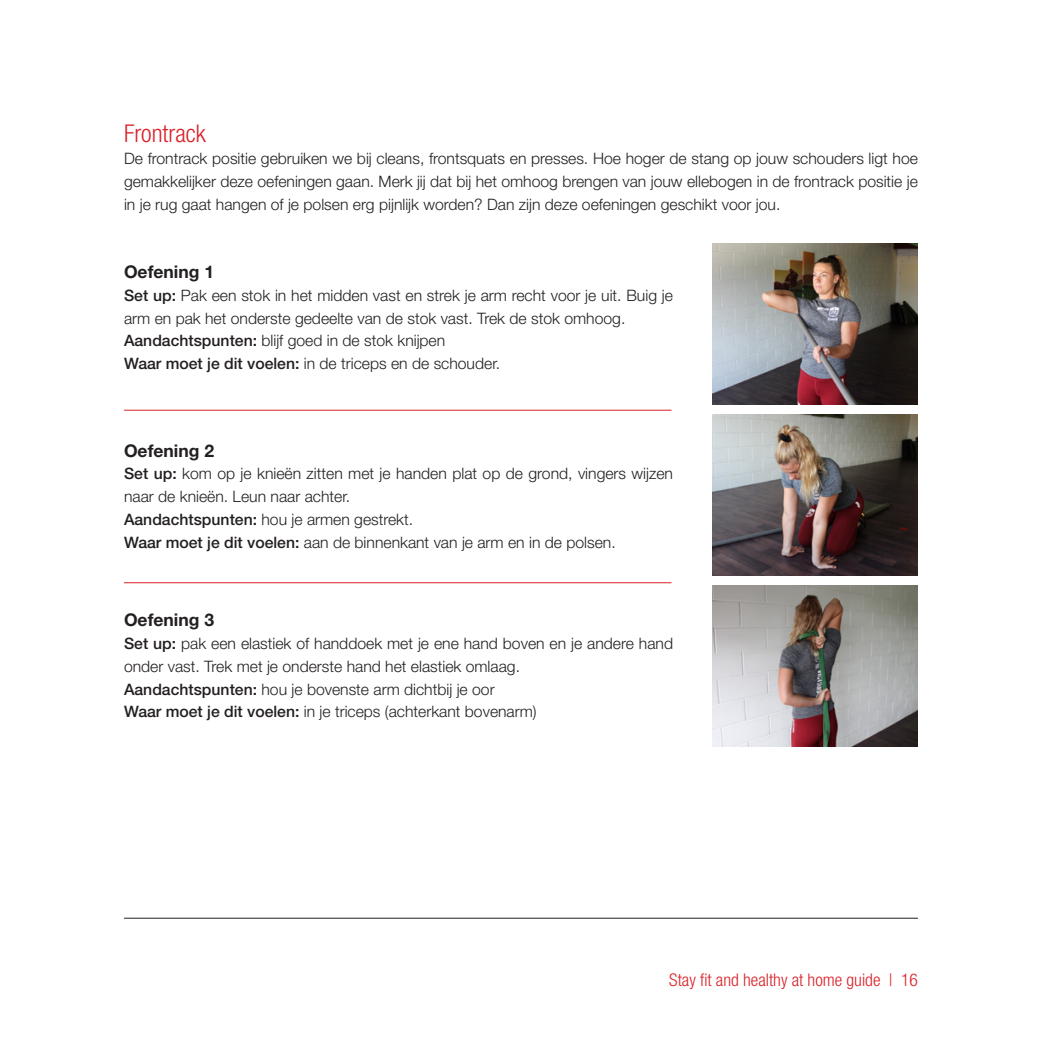
<style>
.page{position:relative;width:1042px;height:1042px;background:#fff}
.page>*{position:absolute;margin:0;border:0;box-sizing:border-box;transform-origin:0 0}
.t1{font:300 condensed 24.5px "Helvetica Neue LT Std";color:#da2128}
.t2{font:300 condensed 17.5px "Helvetica Neue LT Std";color:#da2128}
.t3{font:700 17.5px "Helvetica Neue LT Std";color:#231f20}
.t4{font:300 15.75px/22.8px "Helvetica Neue LT Std";color:#231f20}
.s1{font-weight:500}
</style>
<div class="page">
<hr style="left:124px;top:918px;width:794px;height:1px;background:#231f20">
<img style="left:713px;top:243px;width:205px;height:161px">
<img style="left:713px;top:414px;width:205px;height:161px">
<img style="left:713px;top:586px;width:205px;height:161px">
<hr style="left:124px;top:410px;width:547px;height:1px;background:#da2128">
<hr style="left:124px;top:582px;width:547px;height:1px;background:#da2128">
<p class="t1" style="left:124px;top:119px;width:83px">Frontrack</p>
<p class="t4" style="left:124px;top:147px;width:795px;text-align:justify">De frontrack positie gebruiken we bij cleans, frontsquats en presses. Hoe hoger de stang op jouw schouders ligt hoe gemakkelijker deze oefeningen gaan. Merk jij dat bij het omhoog brengen van jouw ellebogen in de frontrack positie je in je rug gaat hangen of je polsen erg pijnlijk worden? Dan zijn deze oefeningen geschikt voor jou.</p>
<p class="t3" style="left:124px;top:261px;width:92px">Oefening 1</p>
<p class="t4" style="left:124px;top:283px;width:550px"><span class="s1">Set up:</span> Pak een stok in het midden vast en strek je arm recht voor je uit. Buig je arm en pak het onderste gedeelte van de stok vast. Trek de stok omhoog.</p>
<p class="t4" style="left:124px;top:329px;width:323px"><span class="s1">Aandachtspunten:</span> blijf goed in de stok knijpen</p>
<p class="t4" style="left:124px;top:352px;width:378px"><span class="s1">Waar moet je dit voelen:</span> in de triceps en de schouder.</p>
<p class="t3" style="left:124px;top:439px;width:92px">Oefening 2</p>
<p class="t4" style="left:124px;top:462px;width:550px"><span class="s1">Set up:</span> kom op je knieën zitten met je handen plat op de grond, vingers wijzen naar de knieën. Leun naar achter.</p>
<p class="t4" style="left:124px;top:507px;width:291px"><span class="s1">Aandachtspunten:</span> hou je armen gestrekt.</p>
<p class="t4" style="left:124px;top:530px;width:493px"><span class="s1">Waar moet je dit voelen:</span> aan de binnenkant van je arm en in de polsen.</p>
<p class="t3" style="left:124px;top:609px;width:92px">Oefening 3</p>
<p class="t4" style="left:124px;top:632px;width:550px"><span class="s1">Set up:</span> pak een elastiek of handdoek met je ene hand boven en je andere hand onder vast. Trek met je onderste hand het elastiek omlaag.</p>
<p class="t4" style="left:124px;top:677px;width:372px"><span class="s1">Aandachtspunten:</span> hou je bovenste arm dichtbij je oor</p>
<p class="t4" style="left:124px;top:700px;width:414px"><span class="s1">Waar moet je dit voelen:</span> in je triceps (achterkant bovenarm)</p>
<p class="t2" style="left:669px;top:970px;width:250px">Stay fit and healthy at home guide | 16</p>
</div>
